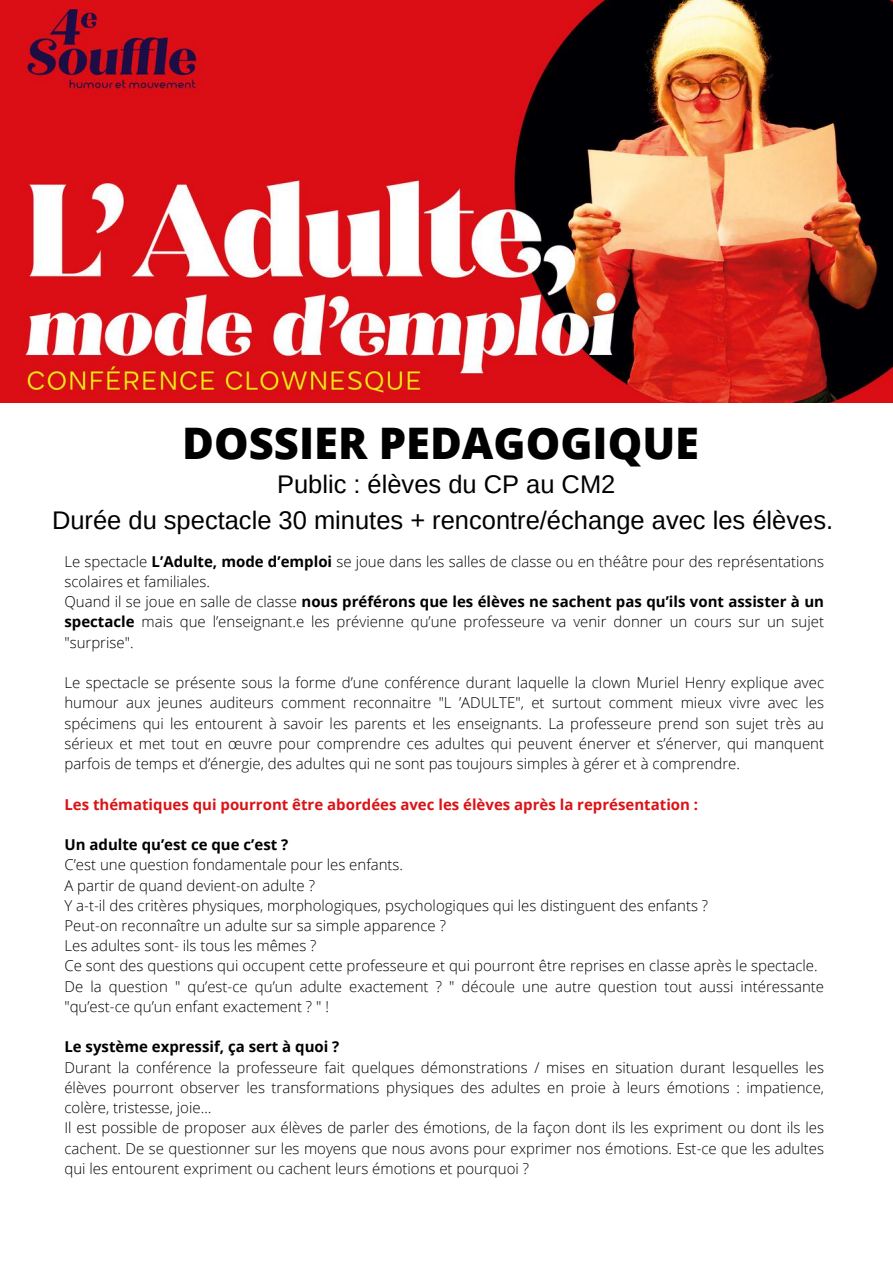
<style>
.page{position:relative;width:893px;height:1264px;background:#fff}
.page>*{position:absolute;margin:0;border:0;box-sizing:border-box;transform-origin:0 0}
.t1{font:800 43.5px "Open Sans";color:#000}
.t2{font:25.5px/35.5px "Arimo";color:#000;text-align:center}
.t3{font:300 15px/20.2px "Open Sans";color:#000}
.t4{font:700 15px "Open Sans";color:#da1316}
.t5{font:700 15px "Open Sans";color:#000}
.s1{font-weight:700}
</style>
<div class="page">
<img style="left:0;top:0;width:892px;height:402px">
<h1 class="t1" style="left:182px;top:412px;width:518px">DOSSIER PEDAGOGIQUE</h1>
<h2 class="t2" style="left:52px;top:466px;width:782px">Public : élèves du CP au CM2<br>Durée du spectacle 30 minutes + rencontre/échange avec les élèves.</h2>
<p class="t3" style="left:64px;top:550px;width:761px">Le spectacle <span class="s1">L’Adulte, mode d’emploi</span> se joue dans les salles de classe ou en théâtre pour des représentations scolaires et familiales.<br>Quand il se joue en salle de classe <span class="s1">nous préférons que les élèves ne sachent pas qu’ils vont assister à un spectacle</span> mais que l’enseignant.e les prévienne qu’une professeure va venir donner un cours sur un sujet "surprise".</p>
<p class="t3" style="left:64px;top:672px;width:761px;text-align:justify">Le spectacle se présente sous la forme d’une conférence durant laquelle la clown Muriel Henry explique avec humour aux jeunes auditeurs comment reconnaitre "L ’ADULTE", et surtout comment mieux vivre avec les spécimens qui les entourent à savoir les parents et les enseignants. La professeure prend son sujet très au sérieux et met tout en œuvre pour comprendre ces adultes qui peuvent énerver et s’énerver, qui manquent parfois de temps et d’énergie, des adultes qui ne sont pas toujours simples à gérer et à comprendre.</p>
<p class="t4" style="left:64px;top:793px;width:635px">Les thématiques qui pourront être abordées avec les élèves après la représentation :</p>
<p class="t5" style="left:64px;top:834px;width:225px">Un adulte qu’est ce que c’est ?</p>
<p class="t3" style="left:64px;top:854px;width:761px">C’est une question fondamentale pour les enfants.<br>A partir de quand devient-on adulte ?<br>Y a-t-il des critères physiques, morphologiques, psychologiques qui les distinguent des enfants ?<br>Peut-on reconnaître un adulte sur sa simple apparence ?<br>Les adultes sont- ils tous les mêmes ?<br>Ce sont des questions qui occupent cette professeure et qui pourront être reprises en classe après le spectacle.<br>De la question " qu’est-ce qu’un adulte exactement ? " découle une autre question tout aussi intéressante "qu’est-ce qu’un enfant exactement ? " !</p>
<p class="t5" style="left:64px;top:1036px;width:276px">Le système expressif, ça sert à quoi ?</p>
<p class="t3" style="left:64px;top:1056px;width:761px">Durant la conférence la professeure fait quelques démonstrations / mises en situation durant lesquelles les élèves pourront observer les transformations physiques des adultes en proie à leurs émotions : impatience, colère, tristesse, joie…<br>Il est possible de proposer aux élèves de parler des émotions, de la façon dont ils les expriment ou dont ils les cachent. De se questionner sur les moyens que nous avons pour exprimer nos émotions. Est-ce que les adultes qui les entourent expriment ou cachent leurs émotions et pourquoi ?</p>
</div>
